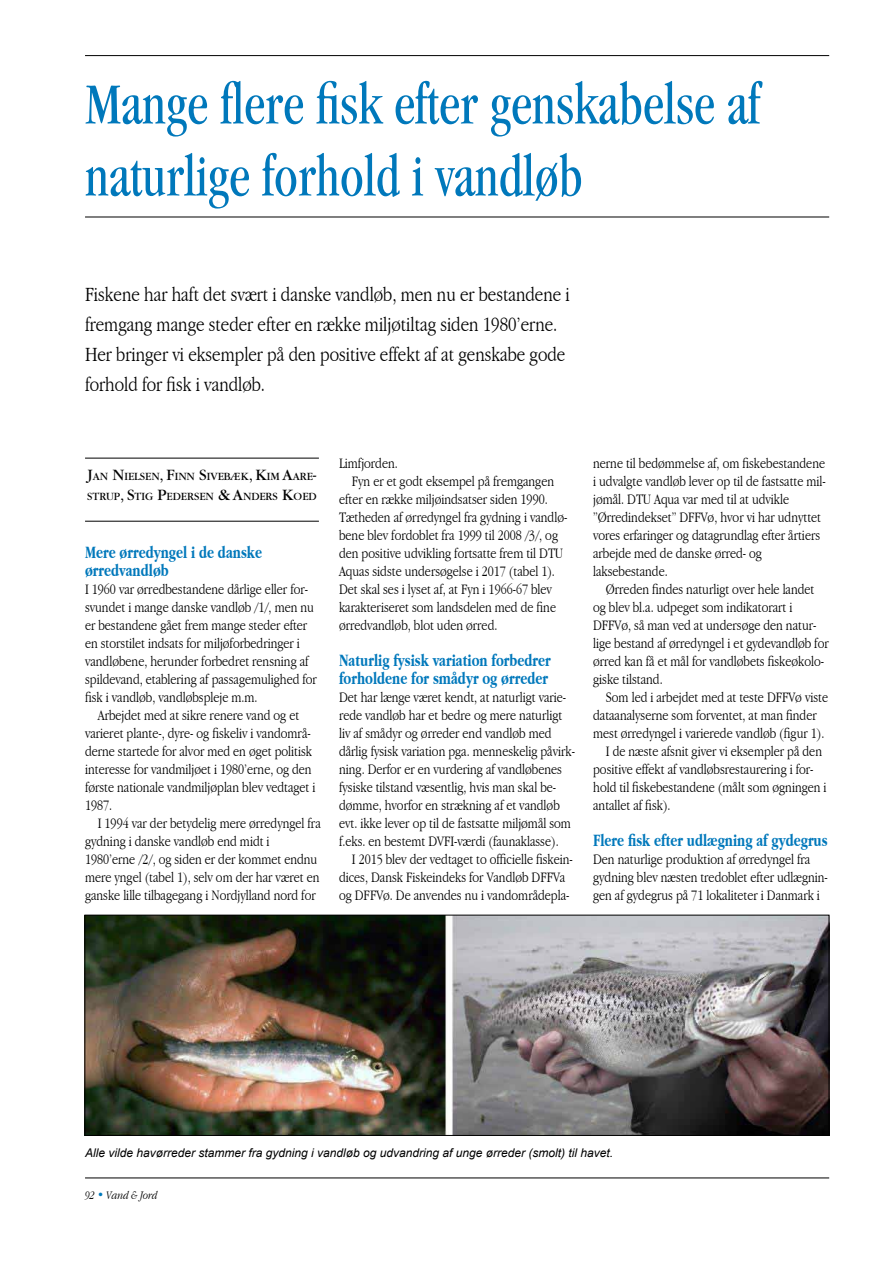
<style>
.page{position:relative;width:893px;height:1263px;background:#fff}
.page>*{position:absolute;margin:0;border:0;box-sizing:border-box;transform-origin:0 0}
.t1{font:condensed 60px/72px "Garamond";color:#0078bb;scale:.9 1}
.t2{font:300 condensed 21px/30px "Garamond";color:#000}
.t3{font:700 condensed 18px/18px "Garamond";color:#0078bb;scale:.9 1}
.t4{font:300 condensed 15px/18px "Garamond";color:#000}
.t5{font:italic 12px "Arial";color:#000}
.t6{font:italic 300 condensed 12px "Garamond";color:#000}
.t7{font:11.55px/19.8px "Garamond";color:#000}
.s1{font-size:16.5px}
.s2{color:#0079bc}
</style>
<div class="page">
<hr style="left:85px;top:1177px;width:744px;height:1px;background:#000">
<svg style="left:104px;top:1177px;width:60px;height:2px"></svg>
<hr style="left:85px;top:55px;width:744px;height:1px;background:#000">
<hr style="left:85px;top:217px;width:744px;height:1px;background:#000">
<svg style="left:85px;top:216px;width:234px;height:306px"></svg>
<img style="left:87px;top:917px;width:740px;height:216px">
<div style="left:85px;top:915px;width:744px;height:220px;border:1px solid #000"></div>
<h1 class="t1" style="left:85px;top:68px;width:751px">Mange flere fisk efter genskabelse af naturlige forhold i vandløb</h1>
<h2 class="t2" style="left:85px;top:279px;width:486px">Fiskene har haft det svært i danske vandløb, men nu er bestandene i fremgang mange steder efter en række miljøtiltag siden 1980’erne.<br>Her bringer vi eksempler på den positive effekt af at genskabe gode forhold for fisk i vandløb.</h2>
<p class="t7" style="left:87px;top:466px;width:231px"><span class="s1">J</span>AN <span class="s1">N</span>IELSEN<span class="s1">, F</span>INN <span class="s1">S</span>IVEBÆK<span class="s1">, K</span>IM <span class="s1">A</span>ARE<span class="s1">-<br></span>STRUP<span class="s1">, S</span>TIG <span class="s1">P</span>EDERSEN <span class="s1">&amp; A</span>NDERS <span class="s1">K</span>OED</p>
<p class="t3" style="left:85px;top:543px;width:198px">Mere ørredyngel i de danske ørredvandløb</p>
<p class="t4" style="left:85px;top:580px;width:233px">I 1960 var ørredbestandene dårlige eller for&shy;svundet i mange danske vandløb /1/, men nu er bestandene gået frem mange steder efter en storstilet indsats for miljøforbedringer i vandløbene, herunder forbedret rensning af spildevand, etablering af passagemulighed for fisk i vandløb, vandløbspleje m.m.</p>
<p class="t4" style="left:85px;top:706px;width:232px;text-indent:13px">Arbejdet med at sikre renere vand og et varieret plante-, dyre- og fiskeliv i vandområ&shy;derne startede for alvor med en øget politisk interesse for vandmiljøet i 1980’erne, og den første nationale vandmiljøplan blev vedtaget i 1987.</p>
<p class="t4" style="left:85px;top:814px;width:237px;text-indent:13px">I 1994 var der betydelig mere ørredyngel fra gydning i danske vandløb end midt i 1980’erne /2/, og siden er der kommet endnu mere yngel (tabel 1), selv om der har været en ganske lille tilbagegang i Nordjylland nord for</p>
<p class="t4" style="left:339px;top:454px;width:60px">Limfjorden.</p>
<p class="t4" style="left:352px;top:472px;width:204px">Fyn er et godt eksempel på fremgangen</p>
<p class="t4" style="left:339px;top:490px;width:210px">efter en række miljøindsatser siden 1990.</p>
<p class="t4" style="left:339px;top:508px;width:230px">Tætheden af ørredyngel fra gydning i vandlø-</p>
<p class="t4" style="left:339px;top:526px;width:220px">bene blev fordoblet fra 1999 til 2008 /3/, og</p>
<p class="t4" style="left:339px;top:544px;width:226px">den positive udvikling fortsatte frem til DTU</p>
<p class="t4" style="left:339px;top:562px;width:217px">Aquas sidste undersøgelse i 2017 (tabel 1).</p>
<p class="t4" style="left:339px;top:580px;width:214px">Det skal ses i lyset af, at Fyn i 1966--67 blev</p>
<p class="t4" style="left:339px;top:598px;width:218px">karakteriseret som landsdelen med de fine</p>
<p class="t4" style="left:339px;top:616px;width:160px">ørredvandløb, blot uden ørred.</p>
<p class="t3" style="left:339px;top:651px;width:237px">Naturlig fysisk variation forbedrer forholdene for smådyr og ørreder</p>
<p class="t4" style="left:339px;top:688px;width:237px">Det har længe været kendt, at naturligt varie&shy;rede vandløb har et bedre og mere naturligt liv af smådyr og ørreder end vandløb med dårlig fysisk variation pga. menneskelig påvirk&shy;ning. Derfor er en vurdering af vandløbenes fysiske tilstand væsentlig, hvis man skal be&shy;dømme, hvorfor en strækning af et vandløb evt. ikke lever op til de fastsatte miljømål som f.eks. en bestemt DVFI-værdi (faunaklasse).</p>
<p class="t4" style="left:339px;top:850px;width:235px;text-indent:13px">I 2015 blev der vedtaget to officielle fiskein&shy;dices, Dansk Fiskeindeks for Vandløb DFFVa og DFFVø. De anvendes nu i vandområdepla-</p>
<p class="t4" style="left:593px;top:454px;width:234px">nerne til bedømmelse af, om fiskebestandene i udvalgte vandløb lever op til de fastsatte mil&shy;jømål. DTU Aqua var med til at udvikle ”Ørredindekset” DFFVø, hvor vi har udnyttet vores erfaringer og datagrundlag efter årtiers arbejde med de danske ørred- og laksebestande.</p>
<p class="t4" style="left:593px;top:580px;width:237px;text-indent:13px">Ørreden findes naturligt over hele landet og blev bl.a. udpeget som indikatorart i DFFVø, så man ved at undersøge den natur&shy;lige bestand af ørredyngel i et gydevandløb for ørred kan få et mål for vandløbets fiskeøkolo&shy;giske tilstand.</p>
<p class="t4" style="left:606px;top:688px;width:224px">Som led i arbejdet med at teste DFFVø viste</p>
<p class="t4" style="left:593px;top:706px;width:225px">dataanalyserne som forventet, at man finder</p>
<p class="t4" style="left:593px;top:724px;width:233px">mest ørredyngel i varierede vandløb (figur 1).</p>
<p class="t4" style="left:606px;top:742px;width:218px">I de næste afsnit giver vi eksempler på den</p>
<p class="t4" style="left:593px;top:760px;width:222px">positive effekt af vandløbsrestaurering i for-</p>
<p class="t4" style="left:593px;top:778px;width:235px">hold til fiskebestandene (målt som øgningen i</p>
<p class="t4" style="left:593px;top:796px;width:79px">antallet af fisk).</p>
<p class="t3" style="left:593px;top:831px;width:262px">Flere fisk efter udlægning af gydegrus</p>
<p class="t4" style="left:593px;top:850px;width:236px">Den naturlige produktion af ørredyngel fra gydning blev næsten tredoblet efter udlægnin&shy;gen af gydegrus på 71 lokaliteter i Danmark i</p>
<p class="t5" style="left:85px;top:1145px;width:530px">Alle vilde havørreder stammer fra gydning i vandløb og udvandring af unge ørreder (smolt) til havet.</p>
<p class="t6" style="left:85px;top:1189px;width:74px">92 <span class="s2">•</span> Vand &amp; Jord</p>
</div>
